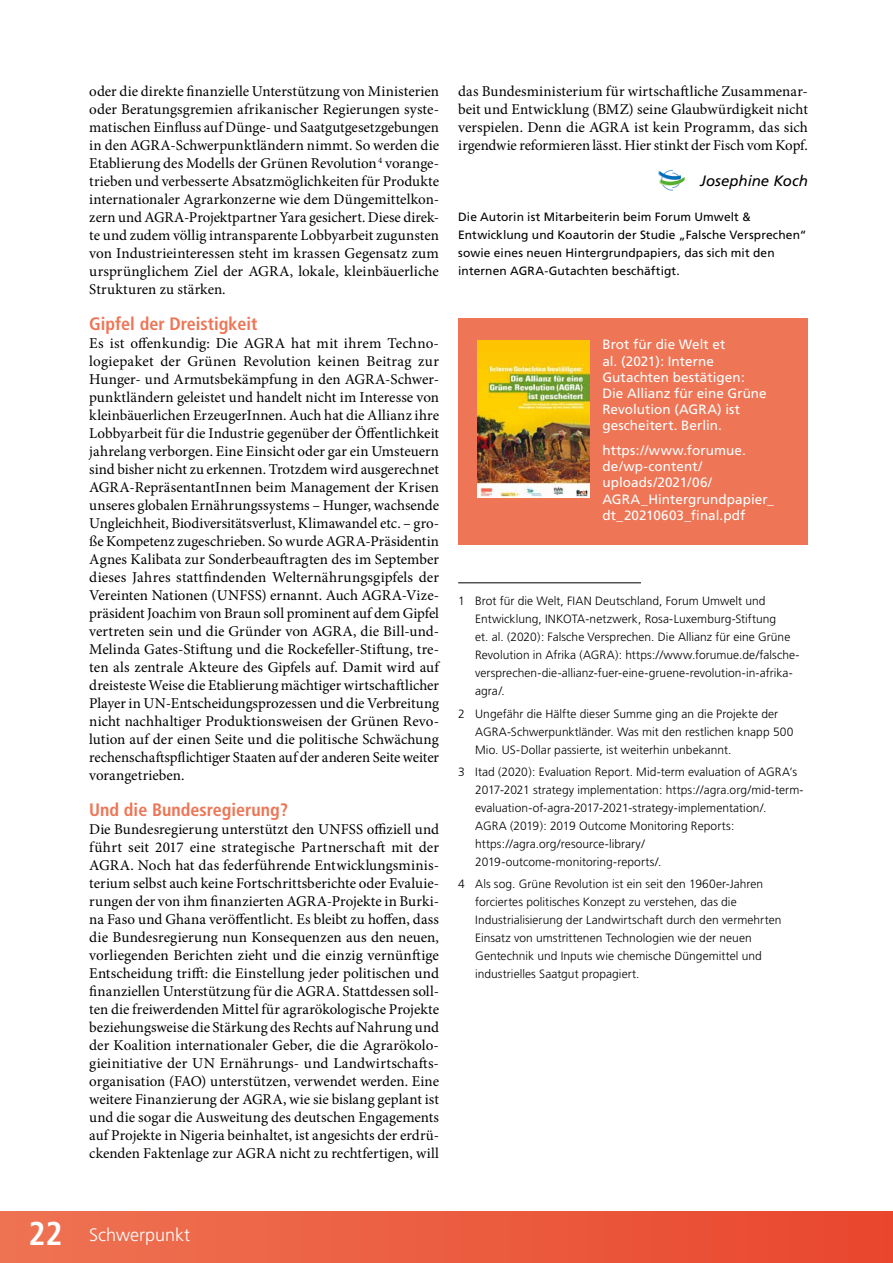
<style>
.page{position:relative;width:893px;height:1263px;background:#fff}
.page>*{position:absolute;margin:0;border:0;box-sizing:border-box;transform-origin:0 0}
.t1{font:700 condensed 18px "Frutiger";color:#ee7555}
.t2{font:300 18px "Frutiger";color:#fff}
.t3{font:15px/18px "Minion Pro";color:#000;text-align:justify}
.t4{font:italic 15px "Frutiger";color:#000}
.t5{font:13.5px/16.2px "Frutiger";letter-spacing:.005em;color:#fff}
.t6{font:300 12px/18px "Frutiger";letter-spacing:.005em;color:#000}
.t7{font:12px/18px "Frutiger";letter-spacing:.01em;color:#000}
.s1{font-weight:700;font-stretch:condensed;font-size:33px}
</style>
<div class="page">
<svg style="left:658px;top:170px;width:27px;height:21px"></svg>
<div style="left:458px;top:318px;width:350px;height:226px;background:#ee7555"></div>
<img style="left:478px;top:340px;width:112px;height:157px">
<hr style="left:458px;top:582px;width:183px;height:1px;background:#000">
<div style="left:0;top:1212px;width:893px;height:51px;background:linear-gradient(to right,#ee7453,#e9462d)"></div>
<p class="t3" style="left:89px;top:82px;width:351px">oder die direkte finanzielle Unterstützung von Ministerien oder Beratungsgremien afrikanischer Regierungen syste&shy;matischen Einfluss auf Dünge- und Saatgutgesetzgebungen in den AGRA-Schwerpunktländern nimmt. So werden die Etablierung des Modells der Grünen Revolution <sup>4</sup> vorange&shy;trieben und verbesserte Absatzmöglichkeiten für Produkte internationaler Agrarkonzerne wie dem Düngemittelkon&shy;zern und AGRA-Projektpartner Yara gesichert. Diese direk&shy;te und zudem völlig intransparente Lobbyarbeit zugunsten von Industrieinteressen steht im krassen Gegensatz zum ursprünglichem Ziel der AGRA, lokale, kleinbäuerliche Strukturen zu stärken.</p>
<p class="t1" style="left:89px;top:313px;width:170px">Gipfel der Dreistigkeit</p>
<p class="t3" style="left:89px;top:334px;width:351px">Es ist offenkundig: Die AGRA hat mit ihrem Techno&shy;logiepaket der Grünen Revolution keinen Beitrag zur Hunger- und Armutsbekämpfung in den AGRA-Schwer&shy;punktländern geleistet und handelt nicht im Interesse von kleinbäuerlichen ErzeugerInnen. Auch hat die Allianz ihre Lobbyarbeit für die Industrie gegenüber der Öffentlichkeit jahrelang verborgen. Eine Einsicht oder gar ein Umsteuern sind bisher nicht zu erkennen. Trotzdem wird ausgerechnet AGRA-RepräsentantInnen beim Management der Krisen unseres globalen Ernährungssystems – Hunger, wachsende Ungleichheit, Biodiversitätsverlust, Klimawandel etc. – gro&shy;ße Kompetenz zugeschrieben. So wurde AGRA-Präsidentin Agnes Kalibata zur Sonderbeauftragten des im September dieses Jahres stattfindenden Welternährungsgipfels der Vereinten Nationen (UNFSS) ernannt. Auch AGRA-Vize&shy;präsident Joachim von Braun soll prominent auf dem Gipfel vertreten sein und die Gründer von AGRA, die Bill-und-Melinda Gates-Stiftung und die Rockefeller-Stiftung, tre&shy;ten als zentrale Akteure des Gipfels auf. Damit wird auf dreisteste Weise die Etablierung mächtiger wirtschaftlicher Player in UN-Entscheidungsprozessen und die Verbreitung nicht nachhaltiger Produktionsweisen der Grünen Revo&shy;lution auf der einen Seite und die politische Schwächung rechenschaftspflichtiger Staaten auf der anderen Seite weiter vorangetrieben.</p>
<p class="t1" style="left:89px;top:799px;width:200px">Und die Bundesregierung?</p>
<p class="t3" style="left:89px;top:820px;width:351px">Die Bundesregierung unterstützt den UNFSS offiziell und führt seit 2017 eine strategische Partnerschaft mit der AGRA. Noch hat das federführende Entwicklungsminis&shy;terium selbst auch keine Fortschrittsberichte oder Evaluie&shy;rungen der von ihm finanzierten AGRA-Projekte in Burki&shy;na Faso und Ghana veröffentlicht. Es bleibt zu hoffen, dass die Bundesregierung nun Konsequenzen aus den neuen, vorliegenden Berichten zieht und die einzig vernünftige Entscheidung trifft: die Einstellung jeder politischen und finanziellen Unterstützung für die AGRA. Stattdessen soll&shy;ten die freiwerdenden Mittel für agrarökologische Projekte beziehungsweise die Stärkung des Rechts auf Nahrung und der Koalition internationaler Geber, die die Agrarökolo&shy;gieinitiative der UN Ernährungs- und Landwirtschafts&shy;organisation (FAO) unterstützen, verwendet werden. Eine weitere Finanzierung der AGRA, wie sie bislang geplant ist und die sogar die Ausweitung des deutschen Engagements auf Projekte in Nigeria beinhaltet, ist angesichts der erdrü&shy;ckenden Faktenlage zur AGRA nicht zu rechtfertigen, will</p>
<p class="t3" style="left:458px;top:82px;width:351px">das Bundesministerium für wirtschaftliche Zusammenar&shy;beit und Entwicklung (BMZ) seine Glaubwürdigkeit nicht verspielen. Denn die AGRA ist kein Programm, das sich irgendwie reformieren lässt. Hier stinkt der Fisch vom Kopf.</p>
<p class="t4" style="left:700px;top:172px;width:109px">Josephine Koch</p>
<p class="t7" style="left:458px;top:207px;width:350px">Die Autorin ist Mitarbeiterin beim Forum Umwelt &amp; Entwicklung und Koautorin der Studie „Falsche Versprechen“ sowie eines neuen Hintergrundpapiers, das sich mit den internen AGRA-Gutachten beschäftigt.</p>
<p class="t5" style="left:602px;top:337px;width:166px">Brot für die Welt et<br>al. (2021): Interne<br>Gutachten bestätigen:<br>Die Allianz für eine Grüne<br>Revolution (AGRA) ist gescheitert. Berlin.</p>
<p class="t5" style="left:602px;top:442px;width:173px">https://www.forumue. de/wp-content/ uploads/2021/06/<br>AGRA_Hintergrundpapier_ dt_20210603_final.pdf</p>
<p class="t6" style="left:475px;top:592px;width:326px;text-indent:-17px">1 Brot für die Welt, FIAN Deutschland, Forum Umwelt und Entwicklung, INKOTA-netzwerk, Rosa-Luxemburg-Stiftung<br>et. al. (2020): Falsche Versprechen. Die Allianz für eine Grüne Revolution in Afrika (AGRA): https://www.forumue.de/falsche&shy;versprechen-die-allianz-fuer-eine-gruene-revolution-in-afrika&shy;agra/.</p>
<p class="t6" style="left:475px;top:705px;width:320px;text-indent:-17px">2 Ungefähr die Hälfte dieser Summe ging an die Projekte der<br>AGRA-Schwerpunktländer. Was mit den restlichen knapp 500<br>Mio. US-Dollar passierte, ist weiterhin unbekannt.</p>
<p class="t6" style="left:475px;top:763px;width:330px;text-indent:-17px">3 Itad (2020): Evaluation Report. Mid-term evaluation of AGRA’s 2017-2021 strategy implementation: https://agra.org/mid-term&shy;evaluation-of-agra-2017-2021-strategy-implementation/.<br>AGRA (2019): 2019 Outcome Monitoring Reports: https://agra.org/resource-library/ 2019-outcome-monitoring-reports/.</p>
<p class="t6" style="left:475px;top:875px;width:308px;text-indent:-17px">4 Als sog. Grüne Revolution ist ein seit den 1960er-Jahren forciertes politisches Konzept zu verstehen, das die Industrialisierung der Landwirtschaft durch den vermehrten Einsatz von umstrittenen Technologien wie der neuen Gentechnik und Inputs wie chemische Düngemittel und industrielles Saatgut propagiert.</p>
<p class="t2" style="left:28px;top:1225px;width:163px"><span class="s1">22</span> Schwerpunkt</p>
</div>
